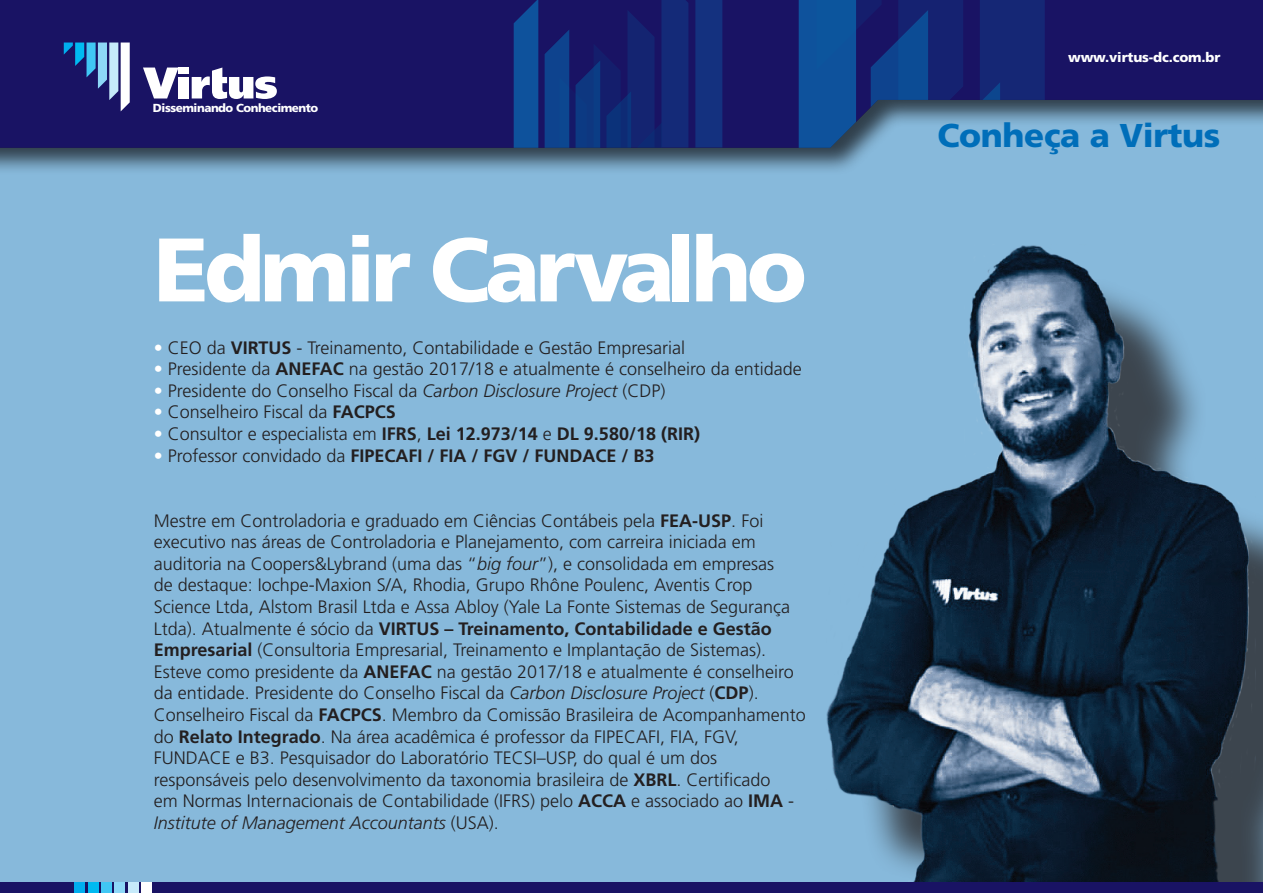
<style>
.page{position:relative;width:1263px;height:893px;background:#fff}
.page>*{position:absolute;margin:0;border:0;box-sizing:border-box;transform-origin:0 0}
.t1{font:900 90px "Frutiger LT Std";letter-spacing:-.05em;color:#fff}
.t2{font:900 33px "Frutiger LT Std";letter-spacing:-.01em;color:#006eb9}
.t3{font:300 18px/21.6px "Frutiger LT Std";color:#231f20}
.t4{font:700 18px "Frutiger LT Std";color:#231f20}
.t5{font:900 13.5px "Frutiger LT Std";letter-spacing:-.01em;color:#fff}
.t6{font:900 11.7px "Frutiger LT Std";letter-spacing:-.04em;color:#fff}
.s1{color:#fff}
.s2{font-weight:700}
.s3{font-style:italic}
.s4{font-weight:300;color:#fff}
.s5{font-weight:300}
</style>
<div class="page">
<div style="left:0;top:0;width:1263px;height:148px;background:#191364"></div>
<div style="left:695px;top:0;width:27px;height:99px;background:#14317f"></div>
<svg style="left:514px;top:0;width:174px;height:99px"></svg>
<svg style="left:799px;top:0;width:246px;height:99px"></svg>
<div style="left:0;top:99px;width:1263px;height:794px;background:#231f20;opacity:.75"></div>
<img style="left:795px;top:234px;width:460px;height:648px">
<svg style="left:143px;top:68px;width:36px;height:30px"></svg>
<div style="left:179px;top:77px;width:10px;height:21px;background:#fff"></div>
<div style="left:179px;top:68px;width:10px;height:6px;background:#fff"></div>
<svg style="left:192px;top:68px;width:85px;height:31px"></svg>
<svg style="left:64px;top:43px;width:66px;height:68px"></svg>
<div style="left:0;top:882px;width:1263px;height:11px;background:#191364"></div>
<div style="left:141px;top:882px;width:11px;height:11px;background:#fff"></div>
<div style="left:128px;top:882px;width:10px;height:11px;background:#c6eafa"></div>
<div style="left:115px;top:882px;width:10px;height:11px;background:#8dd7f7"></div>
<div style="left:101px;top:882px;width:11px;height:11px;background:#40c7f4"></div>
<div style="left:88px;top:882px;width:10px;height:11px;background:#00baf1"></div>
<div style="left:75px;top:882px;width:10px;height:11px;background:#00aeef"></div>
<p class="t6" style="left:153px;top:100px;width:167px">Disseminando Conhecimento</p>
<h1 class="t1" style="left:154px;top:215px;width:655px">Edmir Carvalho</h1>
<p class="t3" style="left:154px;top:337px;width:533px"><span class="s1">•</span> CEO da <span class="s2">VIRTUS</span> - Treinamento, Contabilidade e Gestão Empresarial</p>
<p class="t3" style="left:154px;top:359px;width:649px"><span class="s1">•</span> Presidente da <span class="s2">ANEFAC</span> na gestão 2017/18 e atualmente é conselheiro da entidade</p>
<p class="t3" style="left:154px;top:380px;width:513px"><span class="s1">•</span> Presidente do Conselho Fiscal da <span class="s3">Carbon Disclosure Project</span> (CDP)</p>
<p class="t3" style="left:154px;top:402px;width:244px"><span class="s1">•</span> Conselheiro Fiscal da <span class="s2">FACPCS</span></p>
<p class="t4" style="left:154px;top:423px;width:548px"><span class="s4">•</span> <span class="s5">Consultor e especialista em</span> IFRS<span class="s5">,</span> Lei 12.973/14 <span class="s5">e</span> DL 9.580/18 (RIR)</p>
<p class="t4" style="left:154px;top:445px;width:502px"><span class="s4">•</span> <span class="s5">Professor convidado da</span> FIPECAFI / FIA / FGV / FUNDACE / B3</p>
<p class="t3" style="left:154px;top:510px;width:653px">Mestre em Controladoria e graduado em Ciências Contábeis pela <span class="s2">FEA-USP</span>. Foi executivo nas áreas de Controladoria e Planejamento, com carreira iniciada em auditoria na Coopers&amp;Lybrand (uma das “<span class="s3">big four</span>”), e consolidada em empresas<br>de destaque: Iochpe-Maxion S/A, Rhodia, Grupo Rhône Poulenc, Aventis Crop Science Ltda, Alstom Brasil Ltda e Assa Abloy (Yale La Fonte Sistemas de Segurança Ltda). Atualmente é sócio da <span class="s2">VIRTUS – Treinamento, Contabilidade e Gestão Empresarial</span> (Consultoria Empresarial, Treinamento e Implantação de Sistemas).<br>Esteve como presidente da <span class="s2">ANEFAC</span> na gestão 2017/18 e atualmente é conselheiro da entidade. Presidente do Conselho Fiscal da <span class="s3">Carbon Disclosure Project</span> (<span class="s2">CDP</span>).<br>Conselheiro Fiscal da <span class="s2">FACPCS</span>. Membro da Comissão Brasileira de Acompanhamento do <span class="s2">Relato Integrado</span>. Na área acadêmica é professor da FIPECAFI, FIA, FGV, FUNDACE e B3. Pesquisador do Laboratório TECSI–USP, do qual é um dos responsáveis pelo desenvolvimento da taxonomia brasileira de <span class="s2">XBRL</span>. Certificado<br>em Normas Internacionais de Contabilidade (IFRS) pelo <span class="s2">ACCA</span> e associado ao <span class="s2">IMA</span> - <span class="s3">Institute of Management Accountants</span> (USA).</p>
<p class="t5" style="left:1068px;top:49px;width:154px">www.virtus-dc.com.br</p>
<h2 class="t2" style="left:937px;top:115px;width:284px">Conheça a Virtus</h2>
</div>
